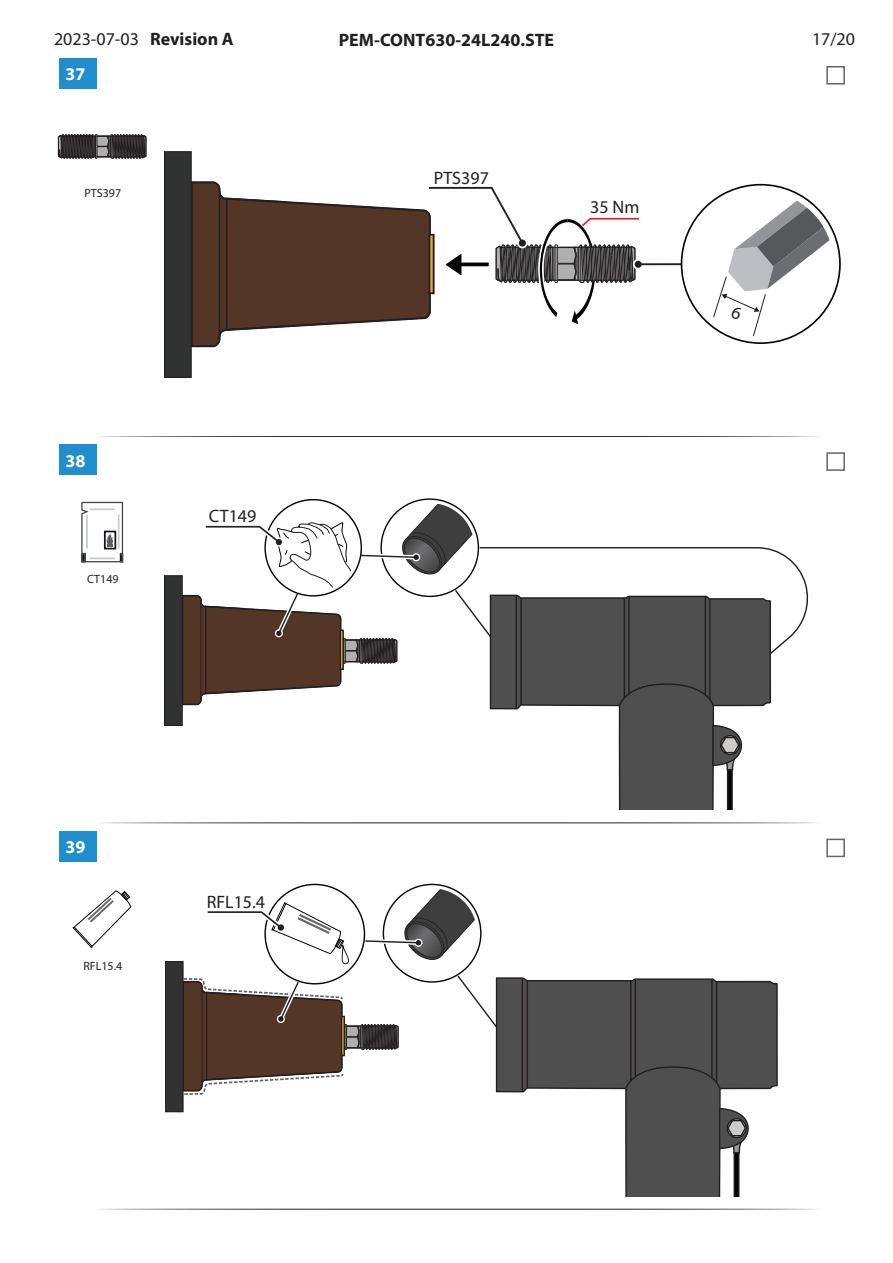
<style>
.page{position:relative;width:893px;height:1263px;background:#fff}
.page>*{position:absolute;margin:0;border:0;box-sizing:border-box;transform-origin:0 0}
.t1{font:18px "Myriad Pro";color:#231f20}
.t2{font:700 18px "Myriad Pro";color:#231f20}
.t3{font:700 18px "Myriad Pro";color:#fff}
.t4{font:12px "Myriad Pro";color:#231f20}
.s1{font-weight:700}
</style>
<div class="page">
<svg style="left:58px;top:134px;width:89px;height:25px;background:#464344"></svg>
<div style="left:165px;top:152px;width:26px;height:225px;background:#313232"></div>
<div style="left:165px;top:151px;width:27px;height:227px;border:1px solid #231f20"></div>
<svg style="left:643px;top:261px;width:38px;height:6px"></svg>
<hr style="left:638px;top:263px;width:115px;height:2px;background:#231f20">
<div style="left:681px;top:185px;width:159px;height:158px;background:#fff;border-radius:50%"></div>
<svg style="left:190px;top:181px;width:451px;height:167px"></svg>
<div style="left:59px;top:58px;width:38px;height:31px;background:#208dcd"></div>
<div style="left:826px;top:66px;width:19px;height:19px;border:2px solid #636566"></div>
<svg style="left:81px;top:501px;width:43px;height:62px"></svg>
<div style="left:81px;top:553px;width:5px;height:9px;border:2px solid #44484b"></div>
<hr style="left:90px;top:508px;width:25px;height:2px;background:#c6cacb">
<hr style="left:118px;top:514px;width:2px;height:35px;background:#c6cacb">
<hr style="left:90px;top:557px;width:25px;height:2px;background:#c6cacb">
<hr style="left:86px;top:514px;width:2px;height:35px;background:#c6cacb">
<div style="left:104px;top:531px;width:12px;height:18px;border:2px solid #161419"></div>
<div style="left:165px;top:576px;width:17px;height:149px;background:#313232"></div>
<svg style="left:181px;top:503px;width:628px;height:306px"></svg>
<div style="left:59px;top:444px;width:38px;height:31px;background:#208dcd"></div>
<div style="left:826px;top:452px;width:19px;height:19px;border:2px solid #636566"></div>
<svg style="left:72px;top:890px;width:59px;height:58px"></svg>
<div style="left:165px;top:961px;width:18px;height:151px;background:#313232"></div>
<div style="left:165px;top:961px;width:18px;height:151px;border:1px solid #231f20"></div>
<svg style="left:508px;top:977px;width:270px;height:116px;background:#585757"></svg>
<hr style="left:522px;top:978px;width:1px;height:114px;background:#231f20">
<hr style="left:527px;top:981px;width:1px;height:107px;background:#231f20">
<hr style="left:630px;top:980px;width:1px;height:101px;background:#231f20">
<hr style="left:635px;top:979px;width:1px;height:98px;background:#231f20">
<hr style="left:711px;top:979px;width:2px;height:99px;background:#231f20">
<hr style="left:716px;top:981px;width:1px;height:101px;background:#231f20">
<svg style="left:624px;top:1023px;width:125px;height:173px;background:#5d5c5c"></svg>
<svg style="left:182px;top:888px;width:326px;height:208px"></svg>
<div style="left:59px;top:831px;width:38px;height:30px;background:#208dcd"></div>
<div style="left:826px;top:839px;width:19px;height:18px;border:2px solid #636566"></div>
<svg style="left:712px;top:191px;width:122px;height:146px"></svg>
<p class="t1" style="left:54px;top:28px;width:181px">2023-07-03 <span class="s1">Revision A</span></p>
<p class="t2" style="left:339px;top:28px;width:217px">PEM-CONT630-24L240.STE</p>
<p class="t1" style="left:812px;top:28px;width:45px">17/20</p>
<p class="t3" style="left:66px;top:62px;width:21px">37</p>
<p class="t4" style="left:85px;top:186px;width:38px">PTS397</p>
<p class="t3" style="left:66px;top:449px;width:21px">38</p>
<p class="t4" style="left:87px;top:572px;width:33px">CT149</p>
<p class="t1" style="left:209px;top:505px;width:49px">CT149</p>
<p class="t3" style="left:66px;top:835px;width:21px">39</p>
<p class="t4" style="left:83px;top:958px;width:40px">RFL15.4</p>
<p class="t1" style="left:207px;top:891px;width:60px">RFL15.4</p>
<p class="t1" style="left:434px;top:167px;width:56px">PTS397</p>
<p class="t1" style="left:590px;top:196px;width:51px">35 Nm</p>
</div>
